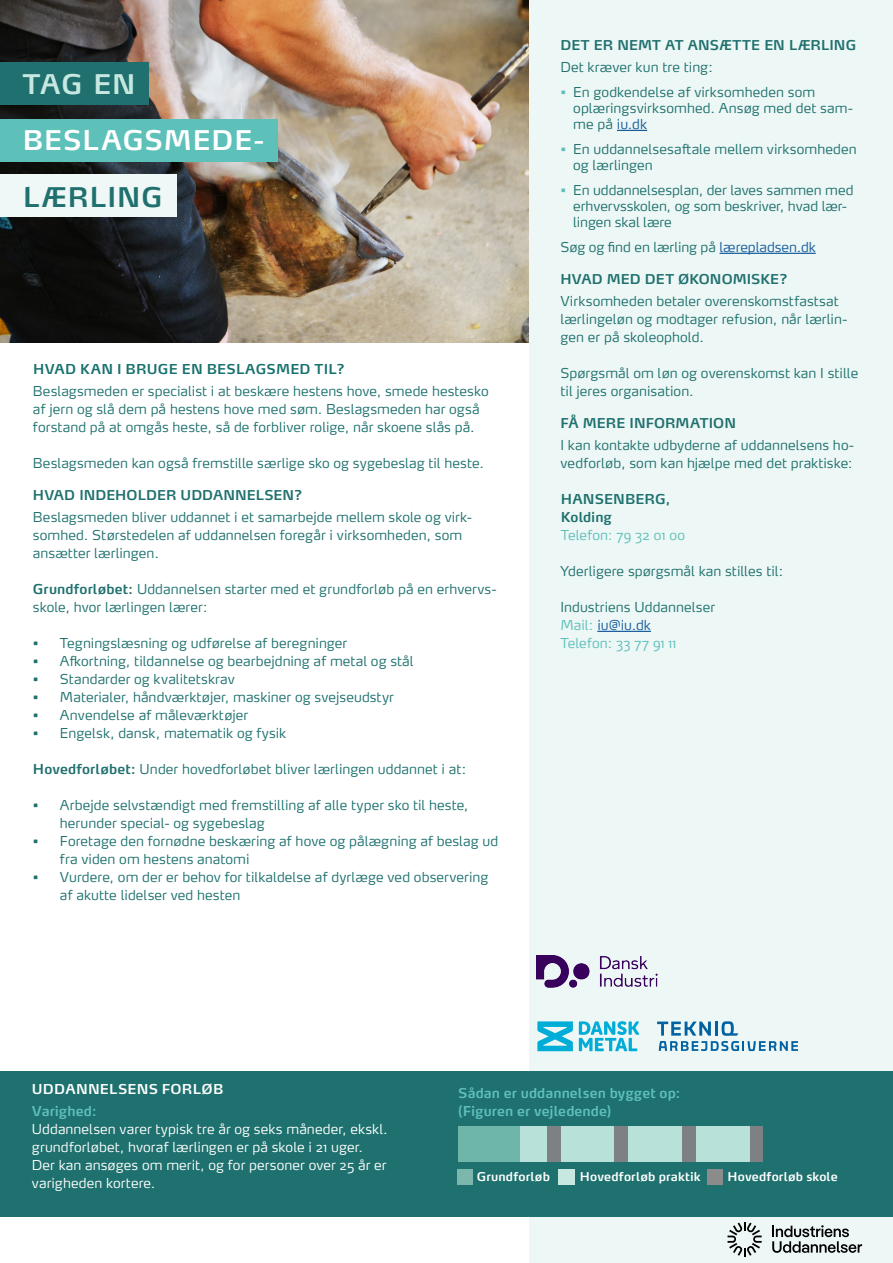
<style>
.page{position:relative;width:893px;height:1263px;background:#fff}
.page>*{position:absolute;margin:0;border:0;box-sizing:border-box;transform-origin:0 0}
.OVERSKRIFT{font:600 27px "Max";letter-spacing:.035em;color:#fff}
.OVERSKRIFT-2{font:600 27px "Max";letter-spacing:.04em;color:#1f706e}
.OVERSKRIFT-3{font:600 27px "Max";color:#c7e7e1}
.BRØDTEKST{font:300 13.5px/18px "Max OT";letter-spacing:.005em;color:#1e716e}
.Under_Mellemrubrik{font:300 13.5px/18px "Max OT";letter-spacing:.005em;color:#fff}
.MELLEMRUBRIK{font:600 13.5px "Max";letter-spacing:.005em;color:#1f706e}
.Under_Mellemrubrik-2{font:600 13.5px "Max OT";letter-spacing:.005em;color:#5ebfbb}
.BRØDTEKST-2{font:300 13.5px "Max OT";letter-spacing:.01em;color:#5ebfbb}
.MELLEMRUBRIK-2{font:600 13.5px "Max OT";letter-spacing:.015em;color:#17716d}
.BRØDTEKST-3{font:600 13.5px/18px "Max OT";color:#1e716e}
.MELLEMRUBRIK-3{font:600 13.5px "Max OT";letter-spacing:.015em;color:#fff}
.t1{font:600 12px "Max OT";letter-spacing:.015em;color:#fff}
.s1{font-weight:600;color:#1f706e}
.s2{color:#5ebfbb}
.s3{color:#175d9e}
.s4{font-weight:600;color:#5ebfbb}
</style>
<div class="page">
<div style="left:529px;top:0;width:364px;height:1263px;background:#edf7f5"></div>
<div style="left:0;top:1071px;width:893px;height:146px;background:#1e716e"></div>
<img style="left:0;top:0;width:529px;height:342px">
<hr style="left:617px;top:130px;width:30px;height:1px;background:#175d9e">
<hr style="left:719px;top:253px;width:97px;height:1px;background:#175d9e">
<div style="left:0;top:63px;width:149px;height:42px;background:#1f706e"></div>
<div style="left:0;top:175px;width:176px;height:42px;background:#eff8f6"></div>
<div style="left:0;top:119px;width:277px;height:43px;background:#5dc1ba"></div>
<div style="left:558px;top:1169px;width:17px;height:15px;background:#c7e7e1"></div>
<div style="left:707px;top:1169px;width:16px;height:16px;background:#8b8b8b"></div>
<div style="left:457px;top:1170px;width:16px;height:15px;background:#7bb8ab"></div>
<hr style="left:597px;top:631px;width:54px;height:1px;background:#175d9e">
<div style="left:519px;top:1126px;width:28px;height:35px;background:#b8e1da"></div>
<div style="left:547px;top:1126px;width:14px;height:35px;background:#7d8183"></div>
<div style="left:561px;top:1126px;width:54px;height:35px;background:#b8e1da"></div>
<div style="left:615px;top:1126px;width:14px;height:35px;background:#7d8183"></div>
<div style="left:749px;top:1126px;width:14px;height:35px;background:#7d8183"></div>
<div style="left:458px;top:1126px;width:61px;height:35px;background:#6eb6a9"></div>
<div style="left:629px;top:1126px;width:53px;height:35px;background:#b8e1da"></div>
<div style="left:682px;top:1126px;width:14px;height:35px;background:#7d8183"></div>
<div style="left:696px;top:1126px;width:53px;height:35px;background:#b8e1da"></div>
<svg style="left:579px;top:1021px;width:60px;height:30px"></svg>
<svg style="left:537px;top:1021px;width:36px;height:30px"></svg>
<svg style="left:657px;top:1021px;width:141px;height:30px"></svg>
<svg style="left:772px;top:1225px;width:90px;height:28px"></svg>
<svg style="left:727px;top:1222px;width:35px;height:34px"></svg>
<img style="left:536px;top:955px;width:121px;height:33px">
<p class="OVERSKRIFT-3" style="left:23px;top:68px;width:114px">TAG EN</p>
<p class="OVERSKRIFT" style="left:23px;top:123px;width:243px">BESLAGSMEDE-</p>
<p class="OVERSKRIFT-2" style="left:23px;top:180px;width:141px">LÆRLING</p>
<p class="MELLEMRUBRIK-2" style="left:33px;top:360px;width:313px">HVAD KAN I BRUGE EN BESLAGSMED TIL?</p>
<p class="BRØDTEKST" style="left:33px;top:382px;width:457px">Beslagsmeden er specialist i at beskære hestens hove, smede hestesko af jern og slå dem på hestens hove med søm. Beslagsmeden har også forstand på at omgås heste, så de forbliver rolige, når skoene slås på.</p>
<p class="BRØDTEKST" style="left:33px;top:454px;width:452px">Beslagsmeden kan også fremstille særlige sko og sygebeslag til heste.</p>
<p class="MELLEMRUBRIK" style="left:33px;top:486px;width:271px">HVAD INDEHOLDER UDDANNELSEN?</p>
<p class="BRØDTEKST" style="left:33px;top:508px;width:441px">Beslagsmeden bliver uddannet i et samarbejde mellem skole og virk&shy;somhed. Størstedelen af uddannelsen foregår i virksomheden, som ansætter lærlingen.</p>
<p class="BRØDTEKST" style="left:33px;top:580px;width:465px"><span class="s1">Grundforløbet:</span> Uddannelsen starter med et grundforløb på en erhvervs&shy;skole, hvor lærlingen lærer:</p>
<p class="BRØDTEKST" style="left:33px;top:634px;width:316px">• Tegningslæsning og udførelse af beregninger</p>
<p class="BRØDTEKST" style="left:33px;top:652px;width:382px">• Afkortning, tildannelse og bearbejdning af metal og stål</p>
<p class="BRØDTEKST" style="left:33px;top:670px;width:204px">• Standarder og kvalitetskrav</p>
<p class="BRØDTEKST" style="left:33px;top:688px;width:362px">• Materialer, håndværktøjer, maskiner og svejseudstyr</p>
<p class="BRØDTEKST" style="left:33px;top:706px;width:217px">• Anvendelse af måleværktøjer</p>
<p class="BRØDTEKST" style="left:33px;top:724px;width:255px">• Engelsk, dansk, matematik og fysik</p>
<p class="BRØDTEKST" style="left:33px;top:760px;width:435px"><span class="s1">Hovedforløbet:</span> Under hovedforløbet bliver lærlingen uddannet i at:</p>
<p class="BRØDTEKST" style="left:60px;top:796px;width:410px;text-indent:-27px">• Arbejde selvstændigt med fremstilling af alle typer sko til heste, herunder special- og sygebeslag</p>
<p class="BRØDTEKST" style="left:60px;top:832px;width:440px;text-indent:-27px">• Foretage den fornødne beskæring af hove og pålægning af beslag ud fra viden om hestens anatomi</p>
<p class="BRØDTEKST" style="left:60px;top:868px;width:430px;text-indent:-27px">• Vurdere, om der er behov for tilkaldelse af dyrlæge ved observering af akutte lidelser ved hesten</p>
<p class="MELLEMRUBRIK" style="left:560px;top:36px;width:297px">DET ER NEMT AT ANSÆTTE EN LÆRLING</p>
<p class="BRØDTEKST" style="left:560px;top:58px;width:154px">Det kræver kun tre ting:</p>
<p class="BRØDTEKST" style="left:573px;top:84px;width:281px;line-height:16.2px;text-indent:-13px"><span class="s2">•</span> En godkendelse af virksomheden som oplæringsvirksomhed. Ansøg med det sam&shy;me på <span class="s3">iu.dk</span></p>
<p class="BRØDTEKST" style="left:573px;top:141px;width:285px;line-height:16.2px;text-indent:-13px"><span class="s2">•</span> En uddannelsesaftale mellem virksomheden og lærlingen</p>
<p class="BRØDTEKST" style="left:573px;top:182px;width:282px;line-height:16.2px;text-indent:-13px"><span class="s2">•</span> En uddannelsesplan, der laves sammen med erhvervsskolen, og som beskriver, hvad lær&shy;lingen skal lære</p>
<p class="BRØDTEKST" style="left:560px;top:238px;width:257px">Søg og find en lærling på <span class="s3">lærepladsen.dk</span></p>
<p class="MELLEMRUBRIK" style="left:560px;top:270px;width:229px">HVAD MED DET ØKONOMISKE?</p>
<p class="BRØDTEKST" style="left:560px;top:292px;width:289px">Virksomheden betaler overenskomstfastsat lærlingeløn og modtager refusion, når lærlin&shy;gen er på skoleophold.</p>
<p class="BRØDTEKST" style="left:560px;top:364px;width:299px">Spørgsmål om løn og overenskomst kan I stille til jeres organisation.</p>
<p class="MELLEMRUBRIK" style="left:560px;top:414px;width:177px">FÅ MERE INFORMATION</p>
<p class="BRØDTEKST" style="left:560px;top:436px;width:295px">I kan kontakte udbyderne af uddannelsens ho&shy;vedforløb, som kan hjælpe med det praktiske:</p>
<p class="BRØDTEKST-3" style="left:561px;top:490px;width:111px">HANSENBERG,<br>Kolding</p>
<p class="BRØDTEKST-2" style="left:561px;top:527px;width:126px">Telefon: 79 32 01 00</p>
<p class="BRØDTEKST" style="left:560px;top:562px;width:225px">Yderligere spørgsmål kan stilles til:</p>
<p class="BRØDTEKST" style="left:560px;top:598px;width:156px">Industriens Uddannelser<br><span class="s2">Mail:</span> <span class="s3">iu@iu.dk</span></p>
<p class="BRØDTEKST-2" style="left:560px;top:635px;width:118px">Telefon: 33 77 91 11</p>
<p class="MELLEMRUBRIK-3" style="left:32px;top:1080px;width:193px">UDDANNELSENS FORLØB</p>
<p class="Under_Mellemrubrik" style="left:32px;top:1102px;width:357px"><span class="s4">Varighed:<br></span>Uddannelsen varer typisk tre år og seks måneder, ekskl. grundforløbet, hvoraf lærlingen er på skole i 21 uger.</p>
<p class="Under_Mellemrubrik" style="left:32px;top:1156px;width:356px">Der kan ansøges om merit, og for personer over 25 år er varigheden kortere.</p>
<p class="Under_Mellemrubrik-2" style="left:458px;top:1085px;width:224px">Sådan er uddannelsen bygget op:</p>
<p class="Under_Mellemrubrik-2" style="left:458px;top:1103px;width:155px">(Figuren er vejledende)</p>
<p class="t1" style="left:477px;top:1169px;width:75px">Grundforløb</p>
<p class="t1" style="left:580px;top:1169px;width:122px">Hovedforløb praktik</p>
<p class="t1" style="left:727px;top:1169px;width:112px">Hovedforløb skole</p>
</div>
